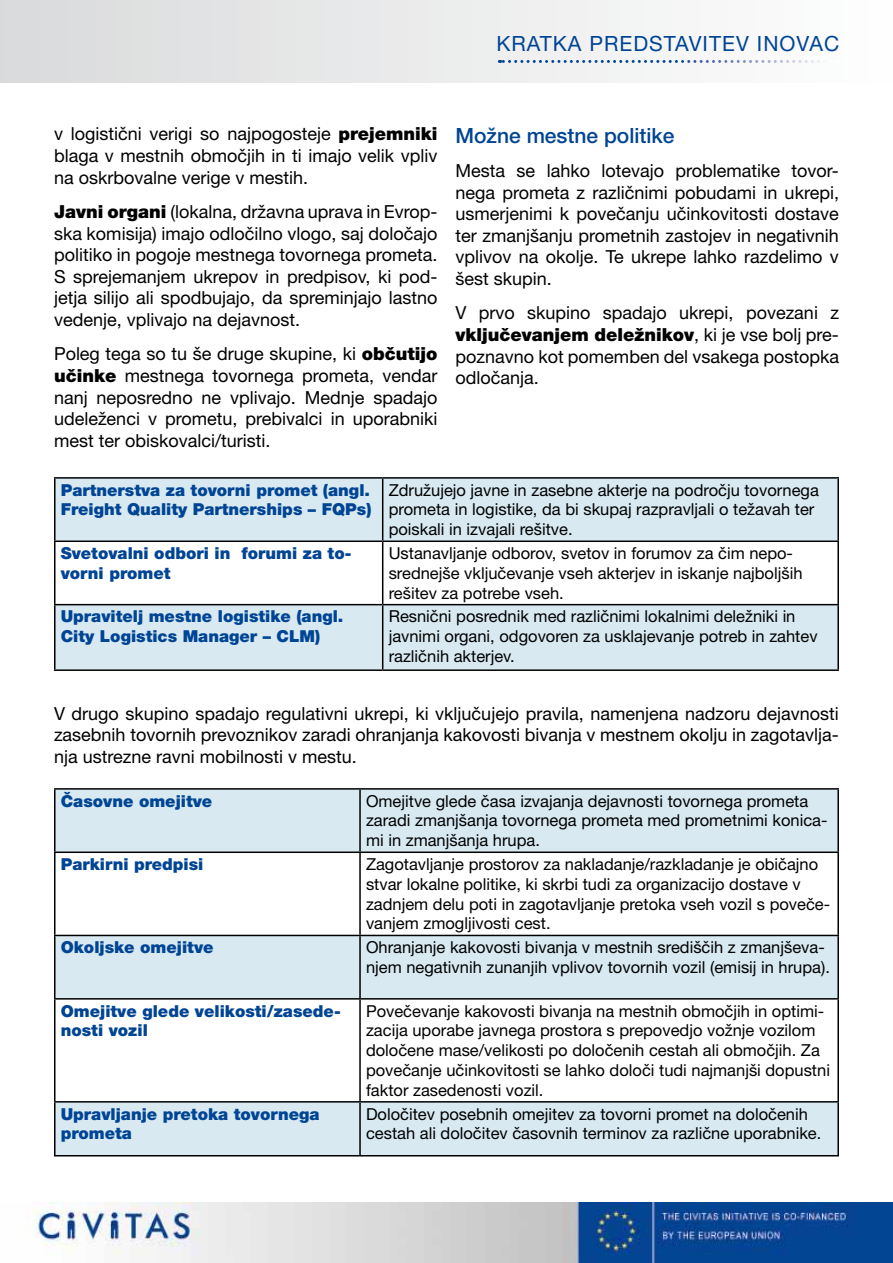
<style>
.page{position:relative;width:893px;height:1263px;background:#fff}
.page>*{position:absolute;margin:0;border:0;box-sizing:border-box;transform-origin:0 0}
.t1{font:21px "Helvetica Neue LT Pro";letter-spacing:.05em;color:#004494}
.t2{font:500 21px "Helvetica Neue LT Pro";color:#004494}
.t3{font:18px/21.6px "Helvetica Neue LT Pro";color:#000;text-align:justify}
.t4{font:16.5px/19.8px "Helvetica Neue LT Pro";color:#000}
.t5{font:900 16.5px/19.8px "Helvetica Neue LT Pro";color:#004494}
.s1{font-weight:900}
</style>
<div class="page">
<img style="left:33px;top:1203px;width:860px;height:60px">
<div style="left:0;top:0;width:893px;height:82px;background:linear-gradient(to right,#d9dadb,#fefefe)"></div>
<svg style="left:499px;top:60px;width:332px;height:3px"></svg>
<div style="left:56px;top:479px;width:781px;height:61px;background:#d8e9f2"></div>
<div style="left:56px;top:605px;width:781px;height:64px;background:#d8e9f2"></div>
<hr style="left:54px;top:477px;width:329px;height:2px;background:#000">
<hr style="left:54px;top:479px;width:2px;height:61px;background:#000">
<hr style="left:383px;top:477px;width:456px;height:2px;background:#000">
<hr style="left:382px;top:479px;width:1px;height:61px;background:#000">
<hr style="left:837px;top:479px;width:2px;height:61px;background:#000">
<hr style="left:54px;top:540px;width:329px;height:2px;background:#000">
<hr style="left:54px;top:542px;width:2px;height:62px;background:#000">
<hr style="left:383px;top:540px;width:456px;height:2px;background:#000">
<hr style="left:382px;top:542px;width:1px;height:62px;background:#000">
<hr style="left:837px;top:542px;width:2px;height:62px;background:#000">
<hr style="left:54px;top:604px;width:329px;height:1px;background:#000">
<hr style="left:54px;top:605px;width:2px;height:64px;background:#000">
<hr style="left:383px;top:604px;width:456px;height:1px;background:#000">
<hr style="left:382px;top:605px;width:1px;height:64px;background:#000">
<hr style="left:837px;top:605px;width:2px;height:64px;background:#000">
<hr style="left:54px;top:669px;width:329px;height:2px;background:#000">
<hr style="left:383px;top:669px;width:456px;height:2px;background:#000">
<svg style="left:56px;top:790px;width:781px;height:365px"></svg>
<div style="left:56px;top:936px;width:781px;height:62px;background:#d8e9f2"></div>
<hr style="left:54px;top:788px;width:306px;height:2px;background:#000">
<hr style="left:54px;top:790px;width:2px;height:61px;background:#000">
<hr style="left:360px;top:788px;width:479px;height:2px;background:#000">
<hr style="left:359px;top:790px;width:2px;height:61px;background:#000">
<hr style="left:837px;top:790px;width:2px;height:61px;background:#000">
<hr style="left:54px;top:851px;width:306px;height:2px;background:#000">
<hr style="left:54px;top:853px;width:2px;height:82px;background:#000">
<hr style="left:360px;top:851px;width:479px;height:2px;background:#000">
<hr style="left:359px;top:853px;width:2px;height:82px;background:#000">
<hr style="left:837px;top:853px;width:2px;height:82px;background:#000">
<hr style="left:54px;top:935px;width:306px;height:1px;background:#000">
<hr style="left:54px;top:936px;width:2px;height:62px;background:#000">
<hr style="left:360px;top:935px;width:479px;height:1px;background:#000">
<hr style="left:359px;top:936px;width:2px;height:62px;background:#000">
<hr style="left:837px;top:936px;width:2px;height:62px;background:#000">
<hr style="left:54px;top:998px;width:306px;height:1px;background:#000">
<hr style="left:54px;top:999px;width:2px;height:102px;background:#000">
<hr style="left:360px;top:998px;width:479px;height:1px;background:#000">
<hr style="left:359px;top:999px;width:2px;height:102px;background:#000">
<hr style="left:837px;top:999px;width:2px;height:102px;background:#000">
<hr style="left:54px;top:1101px;width:306px;height:1px;background:#000">
<hr style="left:54px;top:1102px;width:2px;height:53px;background:#000">
<hr style="left:54px;top:1155px;width:306px;height:1px;background:#000">
<hr style="left:360px;top:1101px;width:479px;height:1px;background:#000">
<hr style="left:359px;top:1102px;width:2px;height:53px;background:#000">
<hr style="left:837px;top:1102px;width:2px;height:53px;background:#000">
<hr style="left:360px;top:1155px;width:479px;height:1px;background:#000">
<p class="t1" style="left:496px;top:31px;width:344px">Kratka predstavitev inovac</p>
<p class="t3" style="left:54px;top:123px;width:385px">v logistični verigi so najpogosteje <span class="s1">prejemniki </span>blaga v mestnih območjih in ti imajo velik vpliv na oskrbovalne verige v mestih.</p>
<p class="t3" style="left:54px;top:201px;width:385px"><span class="s1">Javni organi</span> (lokalna, državna uprava in Evrop&shy;ska komisija) imajo odločilno vlogo, saj določajo politiko in pogoje mestnega tovornega prometa.<br>S sprejemanjem ukrepov in predpisov, ki pod&shy;jetja silijo ali spodbujajo, da spreminjajo lastno vedenje, vplivajo na dejavnost.</p>
<p class="t3" style="left:54px;top:343px;width:385px">Poleg tega so tu še druge skupine, ki <span class="s1">občutijo učinke</span> mestnega tovornega prometa, vendar nanj neposredno ne vplivajo. Mednje spadajo udeleženci v prometu, prebivalci in uporabniki mest ter obiskovalci/turisti.</p>
<p class="t2" style="left:455px;top:123px;width:221px">Možne mestne politike</p>
<p class="t3" style="left:455px;top:159px;width:385px">Mesta se lahko lotevajo problematike tovor&shy;nega prometa z različnimi pobudami in ukrepi, usmerjenimi k povečanju učinkovitosti dostave ter zmanjšanju prometnih zastojev in negativnih vplivov na okolje. Te ukrepe lahko razdelimo v šest skupin.</p>
<p class="t3" style="left:455px;top:302px;width:385px">V prvo skupino spadajo ukrepi, povezani z <span class="s1">vključevanjem deležnikov</span>, ki je vse bolj pre&shy;poznavno kot pomemben del vsakega postopka odločanja.</p>
<p class="t5" style="left:61px;top:480px;width:312px">Partnerstva za tovorni promet (angl.<br>Freight Quality Partnerships – FQPs)</p>
<p class="t4" style="left:389px;top:480px;width:432px">Združujejo javne in zasebne akterje na področju tovornega prometa in logistike, da bi skupaj razpravljali o težavah ter poiskali in izvajali rešitve.</p>
<p class="t5" style="left:61px;top:543px;width:292px">Svetovalni odbori in forumi za to&shy;vorni promet</p>
<p class="t4" style="left:389px;top:543px;width:415px">Ustanavljanje odborov, svetov in forumov za čim nepo&shy;srednejše vključevanje vseh akterjev in iskanje najboljših rešitev za potrebe vseh.</p>
<p class="t5" style="left:61px;top:607px;width:284px">Upravitelj mestne logistike (angl.<br>City Logistics Manager – CLM)</p>
<p class="t4" style="left:389px;top:606px;width:430px">Resnični posrednik med različnimi lokalnimi deležniki in javnimi organi, odgovoren za usklajevanje potreb in zahtev različnih akterjev.</p>
<p class="t3" style="left:54px;top:702px;width:786px">V drugo skupino spadajo regulativni ukrepi, ki vključujejo pravila, namenjena nadzoru dejavnosti zasebnih tovornih prevoznikov zaradi ohranjanja kakovosti bivanja v mestnem okolju in zagotavlja&shy;nja ustrezne ravni mobilnosti v mestu.</p>
<p class="t5" style="left:61px;top:791px;width:153px">Časovne omejitve</p>
<p class="t4" style="left:366px;top:791px;width:463px">Omejitve glede časa izvajanja dejavnosti tovornega prometa zaradi zmanjšanja tovornega prometa med prometnimi konica&shy;mi in zmanjšanja hrupa.</p>
<p class="t5" style="left:61px;top:854px;width:144px">Parkirni predpisi</p>
<p class="t4" style="left:366px;top:854px;width:466px">Zagotavljanje prostorov za nakladanje/razkladanje je običajno stvar lokalne politike, ki skrbi tudi za organizacijo dostave v zadnjem delu poti in zagotavljanje pretoka vseh vozil s poveče&shy;vanjem zmogljivosti cest.</p>
<p class="t5" style="left:61px;top:937px;width:154px">Okoljske omejitve</p>
<p class="t4" style="left:366px;top:937px;width:465px">Ohranjanje kakovosti bivanja v mestnih središčih z zmanjševa&shy;njem negativnih zunanjih vplivov tovornih vozil (emisij in hrupa).</p>
<p class="t5" style="left:61px;top:1001px;width:281px">Omejitve glede velikosti/zasede&shy;nosti vozil</p>
<p class="t4" style="left:366px;top:1001px;width:465px">Povečevanje kakovosti bivanja na mestnih območjih in optimi&shy;zacija uporabe javnega prostora s prepovedjo vožnje vozilom določene mase/velikosti po določenih cestah ali območjih. Za povečanje učinkovitosti se lahko določi tudi najmanjši dopustni faktor zasedenosti vozil.</p>
<p class="t5" style="left:61px;top:1104px;width:260px">Upravljanje pretoka tovornega prometa</p>
<p class="t4" style="left:366px;top:1103px;width:457px">Določitev posebnih omejitev za tovorni promet na določenih cestah ali določitev časovnih terminov za različne uporabnike.</p>
</div>
